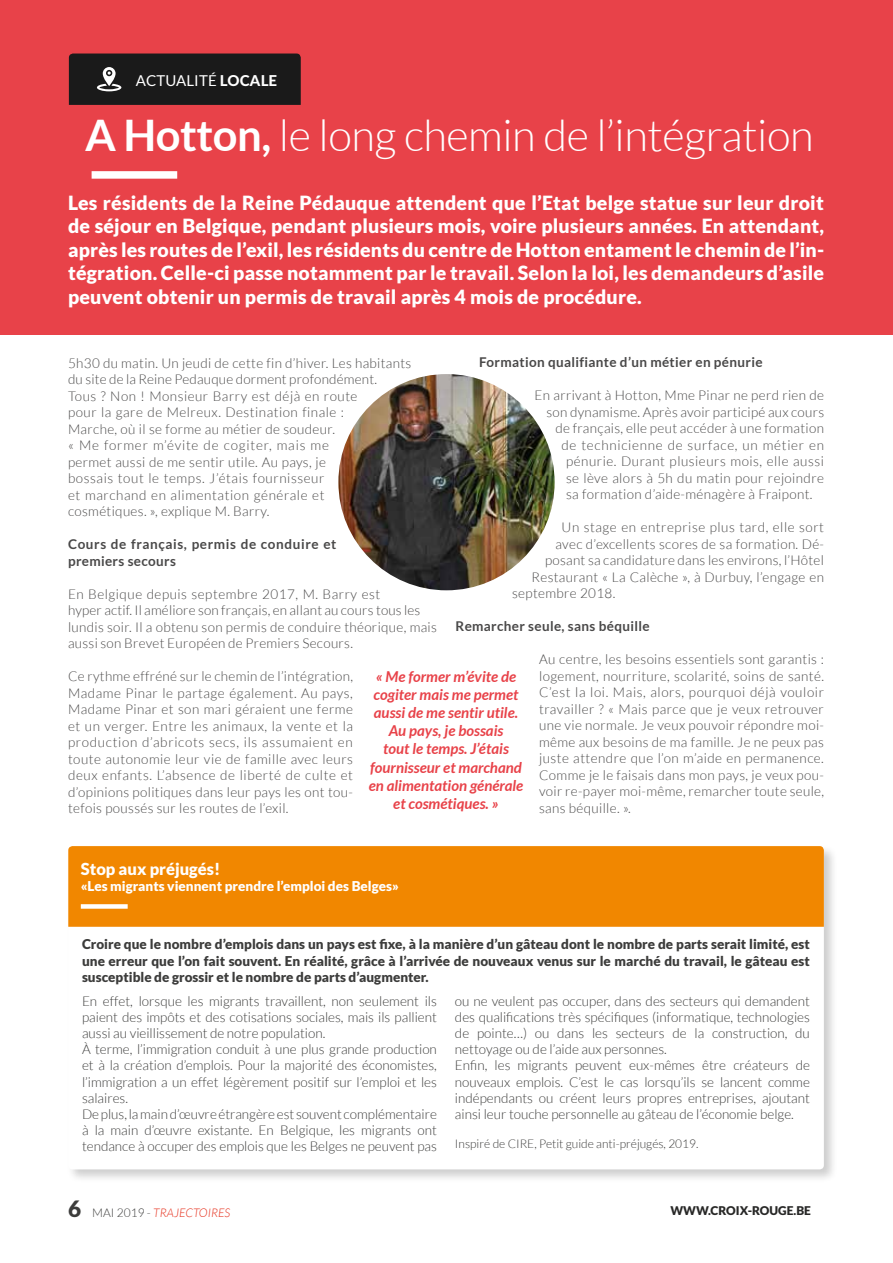
<style>
.page{position:relative;width:893px;height:1263px;background:#fff}
.page>*{position:absolute;margin:0;border:0;box-sizing:border-box;transform-origin:0 0}
.t1{font:300 43.5px "Lato";letter-spacing:-.01em;color:#fff}
.t2{font:900 19.5px/23.4px "Lato";letter-spacing:.01em;color:#fff;text-align:justify}
.t3{font:900 16.5px "Lato";color:#fff}
.t4{font:italic 700 15px/18px "Lato";color:#e84249;text-align:center}
.t5{font:15px "Lato";letter-spacing:.01em;color:#fff}
.t6{font:300 13.5px/16.5px "Lato";letter-spacing:.025em;color:#494848}
.t7{font:300 13.5px/16.2px "Lato";color:#3c3c3b}
.t8{font:900 13.5px/16.2px "Lato";color:#3c3c3b;text-align:justify}
.t9{font:700 13.5px "Lato";letter-spacing:.025em;color:#494848}
.t10{font:700 13.5px/16.5px "Lato";letter-spacing:.045em;color:#494848}
.t11{font:900 13.5px "Lato";color:#fff}
.t12{font:300 13.5px "Lato";letter-spacing:.055em;color:#494848}
.t13{font:300 12px "Lato";color:#3c3c3b}
.t14{font:italic 300 12px "Lato";color:#e6321f}
.t15{font:900 12px "Lato";color:#282827}
.s1{font-weight:800}
.s2{font-weight:700}
.s3{font-weight:900;font-style:normal;font-size:22.5px;color:#3c3c3b}
.s4{font-style:normal;color:#3c3c3b}
</style>
<div class="page">
<div style="left:0;top:0;width:893px;height:335px;background:#e84249"></div>
<div style="left:92px;top:171px;width:85px;height:8px;background:#fff"></div>
<div style="left:69px;top:54px;width:232px;height:51px;background:#1a1a1a"></div>
<div style="left:66px;top:844px;width:772px;height:339px;background:#000;opacity:.2"></div>
<div style="left:68px;top:846px;width:756px;height:323px;background:#fff;border-radius:4px"></div>
<div style="left:68px;top:846px;width:756px;height:81px;background:#f18700"></div>
<div style="left:81px;top:904px;width:47px;height:5px;background:#fff"></div>
<img style="left:338px;top:374px;width:217px;height:216px;border-radius:108px">
<p class="t5" style="left:136px;top:72px;width:143px">ACTUALITÉ <span class="s1">LOCALE</span></p>
<h1 class="t1" style="left:85px;top:112px;width:730px"><span class="s2">A Hotton,</span> le long chemin de l’intégration</h1>
<p class="t2" style="left:68px;top:191px;width:758px">Les résidents de la Reine Pédauque attendent que l’Etat belge statue sur leur droit de séjour en Belgique, pendant plusieurs mois, voire plusieurs années. En attendant, après les routes de l’exil, les résidents du centre de Hotton entament le chemin de l’in&shy;tégration. Celle-ci passe notamment par le travail. Selon la loi, les demandeurs d’asile peuvent obtenir un permis de travail après 4 mois de procédure.</p>
<p class="t9" style="left:479px;top:355px;width:285px">Formation qualifiante d’un métier en pénurie</p>
<p class="t6" style="left:535px;top:387px;width:291px">En arrivant à Hotton, Mme Pinar ne perd rien de</p>
<p class="t6" style="left:547px;top:404px;width:279px">son dynamisme. Après avoir participé aux cours</p>
<p class="t6" style="left:556px;top:420px;width:270px">de français, elle peut accéder à une formation</p>
<p class="t12" style="left:562px;top:438px;width:264px">de technicienne de surface, un métier en</p>
<p class="t6" style="left:566px;top:453px;width:259px">pénurie. Durant plusieurs mois, elle aussi</p>
<p class="t6" style="left:566px;top:470px;width:260px">se lève alors à 5h du matin pour rejoindre</p>
<p class="t6" style="left:566px;top:486px;width:248px">sa formation d’aide-ménagère à Fraipont.</p>
<p class="t6" style="left:562px;top:519px;width:264px">Un stage en entreprise plus tard, elle sort</p>
<p class="t6" style="left:556px;top:536px;width:270px">avec d’excellents scores de sa formation. Dé-</p>
<p class="t6" style="left:545px;top:552px;width:280px">posant sa candidature dans les environs, l’Hôtel</p>
<p class="t6" style="left:532px;top:569px;width:294px">Restaurant « La Calèche », à Durbuy, l’engage en</p>
<p class="t6" style="left:512px;top:585px;width:105px">septembre 2018.</p>
<p class="t9" style="left:455px;top:619px;width:196px">Remarcher seule, sans béquille</p>
<p class="t6" style="left:539px;top:651px;width:286px;text-align:justify">Au centre, les besoins essentiels sont garantis : logement, nourriture, scolarité, soins de santé.<br>C’est la loi. Mais, alors, pourquoi déjà vouloir travailler ? « Mais parce que je veux retrouver une vie normale. Je veux pouvoir répondre moi&shy;même aux besoins de ma famille. Je ne peux pas juste attendre que l’on m’aide en permanence.<br>Comme je le faisais dans mon pays, je veux pou&shy;voir re-payer moi-même, remarcher toute seule, sans béquille. ».</p>
<p class="t6" style="left:68px;top:354px;width:345px">5h30 du matin. Un jeudi de cette fin d’hiver. Les habitants du site de la Reine Pedauque dorment profondément.<br>Tous ? Non ! Monsieur Barry est déjà en route<br>pour la gare de Melreux. Destination finale :<br>Marche, où il se forme au métier de soudeur.<br>« Me former m’évite de cogiter, mais me<br>permet aussi de me sentir utile. Au pays, je<br>bossais tout le temps. J’étais fournisseur<br>et marchand en alimentation générale et<br>cosmétiques. », explique M. Barry.</p>
<p class="t10" style="left:68px;top:536px;width:270px">Cours de français, permis de conduire et premiers secours</p>
<p class="t6" style="left:68px;top:585px;width:370px">En Belgique depuis septembre 2017, M. Barry est<br>hyper actif. Il améliore son français, en allant au cours tous les lundis soir. Il a obtenu son permis de conduire théorique, mais aussi son Brevet Européen de Premiers Secours.</p>
<p class="t6" style="left:68px;top:668px;width:287px;text-align:justify">Ce rythme effréné sur le chemin de l’intégration, Madame Pinar le partage également. Au pays, Madame Pinar et son mari géraient une ferme et un verger. Entre les animaux, la vente et la production d’abricots secs, ils assumaient en toute autonomie leur vie de famille avec leurs deux enfants. L’absence de liberté de culte et d’opinions politiques dans leur pays les ont tou&shy;tefois poussés sur les routes de l’exil.</p>
<p class="t4" style="left:369px;top:668px;width:156px">« Me former m’évite de cogiter mais me permet aussi de me sentir utile.<br>Au pays, je bossais<br>tout le temps. J’étais fournisseur et marchand en alimentation générale et cosmétiques. »</p>
<p class="t3" style="left:81px;top:859px;width:141px">Stop aux préjugés!</p>
<p class="t11" style="left:81px;top:878px;width:320px">«Les migrants viennent prendre l’emploi des Belges»</p>
<p class="t8" style="left:82px;top:936px;width:729px">Croire que le nombre d’emplois dans un pays est fixe, à la manière d’un gâteau dont le nombre de parts serait limité, est une erreur que l’on fait souvent. En réalité, grâce à l’arrivée de nouveaux venus sur le marché du travail, le gâteau est susceptible de grossir et le nombre de parts d’augmenter.</p>
<p class="t7" style="left:82px;top:992px;width:356px">En effet, lorsque les migrants travaillent, non seulement ils paient des impôts et des cotisations sociales, mais ils pallient aussi au vieillissement de notre population.<br>À terme, l’immigration conduit à une plus grande production et à la création d’emplois. Pour la majorité des économistes, l’immigration a un effet légèrement positif sur l’emploi et les salaires.<br>De plus, la main d’œuvre étrangère est souvent complémentaire à la main d’œuvre existante. En Belgique, les migrants ont tendance à occuper des emplois que les Belges ne peuvent pas</p>
<p class="t7" style="left:455px;top:992px;width:356px">ou ne veulent pas occuper, dans des secteurs qui demandent des qualifications très spécifiques (informatique, technologies de pointe…) ou dans les secteurs de la construction, du nettoyage ou de l’aide aux personnes.<br>Enfin, les migrants peuvent eux-mêmes être créateurs de nouveaux emplois. C’est le cas lorsqu’ils se lancent comme indépendants ou créent leurs propres entreprises, ajoutant ainsi leur touche personnelle au gâteau de l’économie belge.</p>
<p class="t13" style="left:455px;top:1137px;width:245px">Inspiré de CIRE, Petit guide anti-préjugés, 2019.</p>
<p class="t14" style="left:68px;top:1206px;width:164px"><span class="s3">6</span> <span class="s4">MAI 2019 -</span> TRAJECTOIRES</p>
<p class="t15" style="left:670px;top:1204px;width:142px">WWW.CROIX-ROUGE.BE</p>
</div>
